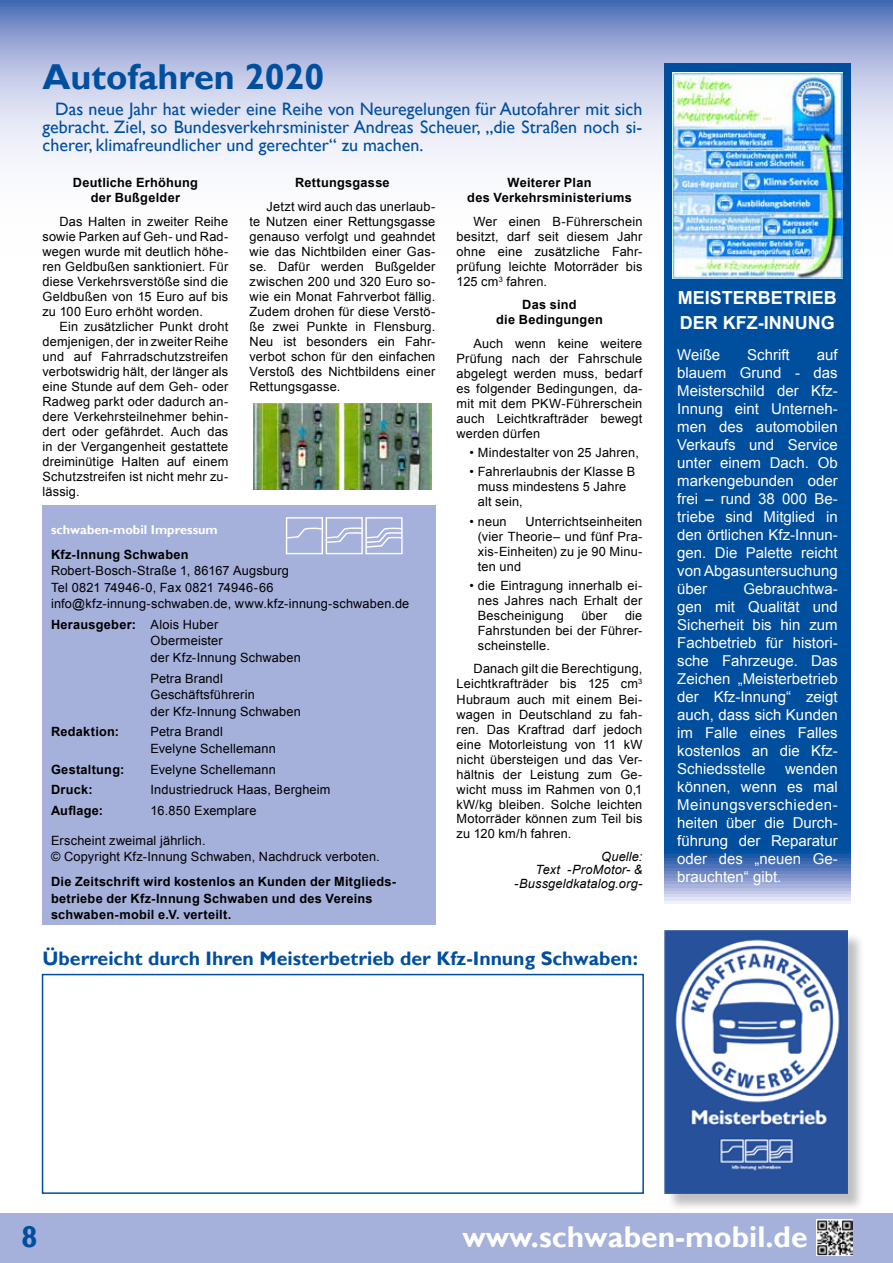
<style>
.page{position:relative;width:893px;height:1263px;background:#fff}
.page>*{position:absolute;margin:0;border:0;box-sizing:border-box;transform-origin:0 0}
.t1{font:700 36px "Gill Sans";color:#004f9f}
.t2{font:700 30px "Gill Sans";color:#fff}
.t3{font:700 30px "Gill Sans";color:#004f9f}
.t4{font:700 19.5px "Gill Sans";color:#004f9f}
.t5{font:18px/18px "Gill Sans";color:#004f9f;text-align:justify}
.t6{font:700 18px/25.2px "Arial";color:#fff}
.t7{font:15px/18px "Arial";color:#fff;text-align:justify}
.t8{font:12.75px/15px "Arial";letter-spacing:.015em;color:#000;text-align:justify}
.t9{font:700 12.75px/15px "Arial";letter-spacing:.02em;color:#000;text-align:center}
.t10{font:italic 12.75px/13.5px "Arial";letter-spacing:.015em;color:#000;text-align:right}
.t11{font:700 12.75px "Gill Sans";color:#fefefe}
.s1{font-weight:700}
</style>
<div class="page">
<div style="left:0;top:1214px;width:893px;height:49px;background:#a5b0db"></div>
<svg style="left:0;top:0;width:893px;height:370px"></svg>
<img style="left:816px;top:1219px;width:36px;height:36px">
<div style="left:42px;top:974px;width:602px;height:220px;border:2px solid #004f9f"></div>
<div style="left:667px;top:933px;width:199px;height:279px;background:#000;opacity:.25"></div>
<img style="left:664px;top:930px;width:183px;height:264px">
<div style="left:43px;top:505px;width:393px;height:420px;background:#a5b0db"></div>
<svg style="left:285px;top:527px;width:116px;height:23px"></svg>
<div style="left:286px;top:517px;width:37px;height:37px;border:1px solid #fff"></div>
<div style="left:326px;top:517px;width:37px;height:37px;border:1px solid #fff"></div>
<div style="left:365px;top:517px;width:38px;height:37px;border:1px solid #fff"></div>
<svg style="left:664px;top:64px;width:186px;height:840px;background:#0b55a3"></svg>
<img style="left:673px;top:73px;width:169px;height:205px">
<img style="left:253px;top:404px;width:179px;height:85px">
<h1 class="t1" style="left:43px;top:55px;width:283px">Autofahren 2020</h1>
<h3 class="t5" style="left:43px;top:100px;width:601px;text-indent:13px">Das neue Jahr hat wieder eine Reihe von Neuregelungen für Autofahrer mit sich gebracht. Ziel, so Bundesverkehrsminister Andreas Scheuer, „die Straßen noch si&shy;cherer, klimafreundlicher und gerechter“ zu machen.</h3>
<p class="t9" style="left:73px;top:176px;width:127px">Deutliche Erhöhung der Bußgelder</p>
<p class="t8" style="left:43px;top:214px;width:187px;text-indent:17px">Das Halten in zweiter Reihe sowie Parken auf Geh- und Rad&shy;wegen wurde mit deutlich höhe&shy;ren Geldbußen sanktioniert. Für diese Verkehrsverstöße sind die Geldbußen von 15 Euro auf bis zu 100 Euro erhöht worden.</p>
<p class="t8" style="left:43px;top:319px;width:187px;text-indent:17px">Ein zusätzlicher Punkt droht demjenigen, der in zweiter Reihe und auf Fahrradschutzstreifen verbotswidrig hält, der länger als eine Stunde auf dem Geh- oder Radweg parkt oder dadurch an&shy;dere Verkehrsteilnehmer behin&shy;dert oder gefährdet. Auch das in der Vergangenheit gestattete dreiminütige Halten auf einem Schutzstreifen ist nicht mehr zu&shy;lässig.</p>
<p class="t9" style="left:467px;top:176px;width:166px">Weiterer Plan<br>des Verkehrsministeriums</p>
<p class="t8" style="left:457px;top:214px;width:187px;text-indent:17px">Wer einen B-Führerschein besitzt, darf seit diesem Jahr ohne eine zusätzliche Fahr&shy;prüfung leichte Motorräder bis 125 cm<sup>3</sup> fahren.</p>
<p class="t9" style="left:496px;top:298px;width:108px">Das sind<br>die Bedingungen</p>
<p class="t8" style="left:457px;top:336px;width:187px;text-indent:17px">Auch wenn keine weitere Prüfung nach der Fahrschule abgelegt werden muss, bedarf es folgender Bedingungen, da&shy;mit mit dem PKW-Führerschein auch Leichtkrafträder bewegt werden dürfen</p>
<p class="t8" style="left:469px;top:445px;width:171px">• Mindestalter von 25 Jahren,</p>
<p class="t8" style="left:478px;top:465px;width:159px;text-align:left;text-indent:-9px">• Fahrerlaubnis der Klasse B muss mindestens 5 Jahre alt sein,</p>
<p class="t8" style="left:469px;top:514px;width:39px">• neun</p>
<p class="t9" style="left:295px;top:176px;width:96px">Rettungsgasse</p>
<p class="t8" style="left:250px;top:199px;width:187px;text-indent:17px">Jetzt wird auch das unerlaub&shy;te Nutzen einer Rettungsgasse genauso verfolgt und geahndet wie das Nichtbilden einer Gas&shy;se. Dafür werden Bußgelder zwischen 200 und 320 Euro so&shy;wie ein Monat Fahrverbot fällig.<br>Zudem drohen für diese Verstö&shy;ße zwei Punkte in Flensburg.<br>Neu ist besonders ein Fahr&shy;verbot schon für den einfachen Verstoß des Nichtbildens einer Rettungsgasse.</p>
<p class="t8" style="left:478px;top:514px;width:166px;text-indent:48px">Unterrichtseinheiten (vier Theorie– und fünf Pra&shy;xis-Einheiten) zu je 90 Minu&shy;ten und</p>
<p class="t8" style="left:478px;top:578px;width:166px;text-indent:-9px">• die Eintragung innerhalb ei&shy;nes Jahres nach Erhalt der Bescheinigung</p>
<p class="t11" style="left:51px;top:522px;width:168px">schwaben-mobil Impressum</p>
<p class="t9" style="left:51px;top:547px;width:139px">Kfz-Innung Schwaben</p>
<p class="t8" style="left:51px;top:563px;width:360px;line-height:16.5px;text-align:left">Robert-Bosch-Straße 1, 86167 Augsburg<br>Tel 0821 74946-0, Fax 0821 74946-66 info@kfz-innung-schwaben.de, www.kfz-innung-schwaben.de</p>
<p class="t8" style="left:151px;top:616px;width:152px;line-height:16.5px;text-align:left;text-indent:-100px"><span class="s1">Herausgeber:</span> Alois Huber<br>Obermeister<br>der Kfz-Innung Schwaben</p>
<p class="t8" style="left:151px;top:670px;width:152px;line-height:16.5px;text-align:left">Petra Brandl<br>Geschäftsführerin<br>der Kfz-Innung Schwaben</p>
<p class="t9" style="left:51px;top:725px;width:70px">Redaktion:</p>
<p class="t8" style="left:151px;top:724px;width:127px;line-height:16.5px">Petra Brandl<br>Evelyne Schellemann</p>
<p class="t9" style="left:51px;top:762px;width:75px">Gestaltung:</p>
<p class="t8" style="left:151px;top:762px;width:127px">Evelyne Schellemann</p>
<p class="t9" style="left:51px;top:783px;width:43px">Druck:</p>
<p class="t8" style="left:151px;top:783px;width:181px">Industriedruck Haas, Bergheim</p>
<p class="t9" style="left:51px;top:804px;width:54px">Auflage:</p>
<p class="t8" style="left:151px;top:803px;width:107px">16.850 Exemplare</p>
<p class="t8" style="left:51px;top:832px;width:330px;line-height:16.5px">Erscheint zweimal jährlich.<br>© Copyright Kfz-Innung Schwaben, Nachdruck verboten.</p>
<p class="t9" style="left:51px;top:874px;width:346px;line-height:16.5px;text-align:left">Die Zeitschrift wird kostenlos an Kunden der Mitglieds&shy;betriebe der Kfz-Innung Schwaben und des Vereins schwaben-mobil e.V. verteilt.</p>
<p class="t8" style="left:581px;top:608px;width:28px">über</p>
<p class="t8" style="left:478px;top:608px;width:166px;text-indent:147px">die Fahrstunden bei der Führer&shy;scheinstelle.</p>
<p class="t8" style="left:457px;top:661px;width:187px;text-indent:17px">Danach gilt die Berechtigung, Leichtkrafträder bis 125 cm<sup>3<br></sup>Hubraum auch mit einem Bei&shy;wagen in Deutschland zu fah&shy;ren. Das Kraftrad darf jedoch eine Motorleistung von 11 kW nicht übersteigen und das Ver&shy;hältnis der Leistung zum Ge&shy;wicht muss im Rahmen von 0,1 kW/kg bleiben. Solche leichten Motorräder können zum Teil bis zu 120 km/h fahren.</p>
<p class="t10" style="left:514px;top:849px;width:130px">Quelle:<br>Text -ProMotor- &amp; -Bussgeldkatalog.org-</p>
<h3 class="t4" style="left:43px;top:946px;width:597px">Überreicht durch Ihren Meisterbetrieb der Kfz-Innung Schwaben:</h3>
<h3 class="t6" style="left:678px;top:286px;width:161px">MEISTERBETRIEB<br>DER KFZ-INNUNG</h3>
<p class="t7" style="left:677px;top:346px;width:45px">Weiße</p>
<p class="t7" style="left:747px;top:346px;width:44px">Schrift</p>
<p class="t7" style="left:677px;top:346px;width:162px;text-indent:140px">auf blauem Grund - das Meisterschild der Kfz-Innung eint Unterneh&shy;men des automobilen Verkaufs und Service unter einem Dach. Ob markengebunden oder frei – rund 38 000 Be&shy;triebe sind Mitglied in den örtlichen Kfz-Innun&shy;gen. Die Palette reicht von Abgasuntersuchung über</p>
<p class="t7" style="left:677px;top:580px;width:162px;text-indent:66px">Gebrauchtwa&shy;gen mit Qualität und Sicherheit bis hin zum Fachbetrieb für histori&shy;sche Fahrzeuge. Das Zeichen „Meisterbetrieb der Kfz-Innung“ zeigt auch, dass sich Kunden im Falle eines Falles kostenlos an die Kfz-Schiedsstelle</p>
<p class="t7" style="left:677px;top:760px;width:162px;text-indent:108px">wenden können, wenn es mal Meinungsverschieden&shy;heiten über die Durch&shy;führung der Reparatur oder des „neuen Ge&shy;brauchten“ gibt.</p>
<h2 class="t3" style="left:21px;top:1218px;width:18px">8</h2>
<h2 class="t2" style="left:462px;top:1219px;width:347px">www.schwaben-mobil.de</h2>
</div>
